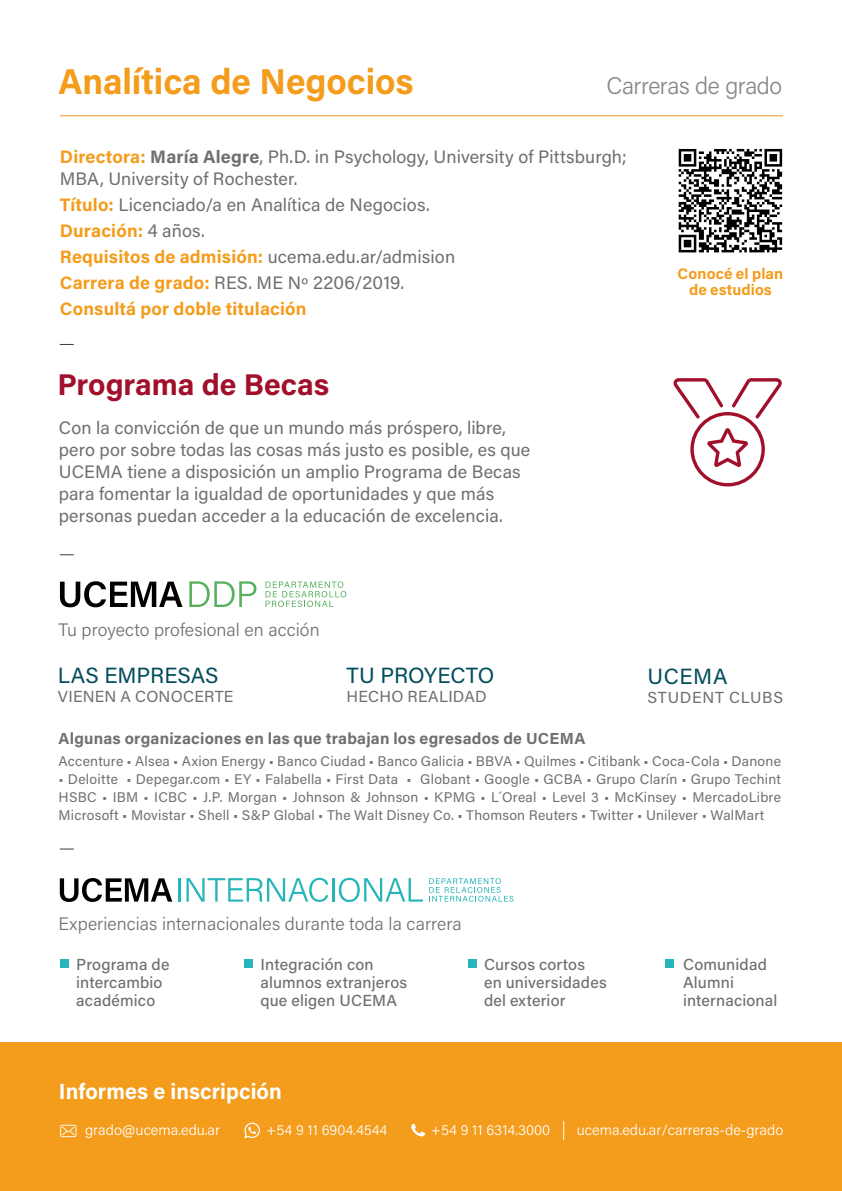
<style>
.page{position:relative;width:842px;height:1191px;background:#fff}
.page>*{position:absolute;margin:0;border:0;box-sizing:border-box;transform-origin:0 0}
.t1{font:700 36px "Acumin Pro";color:#f49c1b}
.t2{font:700 30px "Acumin Pro";letter-spacing:-.005em;color:#a10f2b}
.t3{font:300 24px "Acumin Pro";letter-spacing:-.02em;color:#878787}
.t4{font:22px "Acumin Pro";color:#024d5c}
.t5{font:700 22px "Acumin Pro";letter-spacing:.005em;color:#fff}
.t6{font:18px/22px "Acumin Pro";letter-spacing:.005em;color:#706f6f}
.t7{font:300 18px "Acumin Pro";letter-spacing:.005em;color:#706f6f}
.t8{font:500 16px/18px "Acumin Pro";letter-spacing:.01em;color:#706f6f}
.t9{font:700 16px "Acumin Pro";letter-spacing:.015em;color:#717070}
.t10{font:16px "Acumin Pro";letter-spacing:.015em;color:#706f6f}
.t11{font:16px "Acumin Pro";letter-spacing:.045em;color:#706f6f}
.t12{font:700 15.2px/16.4px "Acumin Pro";letter-spacing:.005em;color:#f49c1b;text-align:center}
.t13{font:300 14.8px "Acumin Pro";color:#fff}
.t14{font:14px/18px "Acumin Pro";letter-spacing:.015em;color:#727070;text-align:justify}
.s1{font-weight:700;color:#f49c1b}
.s2{font-weight:700}
</style>
<div class="page">
<svg style="left:60px;top:848px;width:14px;height:1px"></svg>
<svg style="left:60px;top:554px;width:14px;height:1px"></svg>
<svg style="left:60px;top:344px;width:14px;height:1px"></svg>
<hr style="left:60px;top:115px;width:723px;height:1px;background:#f49c1b">
<svg style="left:60px;top:581px;width:122px;height:26px"></svg>
<svg style="left:266px;top:581px;width:80px;height:26px"></svg>
<svg style="left:189px;top:581px;width:67px;height:26px"></svg>
<svg style="left:673px;top:378px;width:109px;height:108px"></svg>
<div style="left:60px;top:959px;width:9px;height:9px;background:#26b5b9"></div>
<div style="left:468px;top:959px;width:9px;height:9px;background:#26b5b9"></div>
<div style="left:244px;top:959px;width:9px;height:9px;background:#26b5b9"></div>
<div style="left:665px;top:959px;width:9px;height:9px;background:#26b5b9"></div>
<svg style="left:60px;top:878px;width:112px;height:24px"></svg>
<svg style="left:429px;top:878px;width:84px;height:23px"></svg>
<hr style="left:179px;top:878px;width:2px;height:23px;background:#26b5b9">
<svg style="left:186px;top:877px;width:142px;height:25px"></svg>
<hr style="left:332px;top:878px;width:3px;height:23px;background:#26b5b9">
<svg style="left:339px;top:877px;width:84px;height:25px"></svg>
<svg style="left:679px;top:149px;width:103px;height:33px"></svg>
<div style="left:0;top:1042px;width:842px;height:149px;background:#f49c1b"></div>
<svg style="left:244px;top:1122px;width:16px;height:16px"></svg>
<svg style="left:411px;top:1123px;width:14px;height:14px"></svg>
<svg style="left:60px;top:1124px;width:16px;height:13px"></svg>
<svg style="left:563px;top:1121px;width:1px;height:19px"></svg>
<h1 class="t1" style="left:58px;top:56px;width:357px">Analítica de Negocios</h1>
<h3 class="t3" style="left:606px;top:69px;width:177px">Carreras de grado</h3>
<p class="t6" style="left:60px;top:145px;width:568px"><span class="s1">Directora:</span> <span class="s2">María Alegre</span>, Ph.D. in Psychology, University of Pittsburgh;<br>MBA, University of Rochester.</p>
<p class="t6" style="left:60px;top:191px;width:397px;line-height:26px"><span class="s1">Título:</span> Licenciado/a en Analítica de Negocios.<br><span class="s1">Duración:</span> 4 años.<br><span class="s1">Requisitos de admisión:</span> ucema.edu.ar/admision <span class="s1">Carrera de grado:</span> RES. ME Nº 2206/2019.<br><span class="s1">Consultá por doble titulación</span></p>
<h2 class="t2" style="left:57px;top:363px;width:273px">Programa de Becas</h2>
<p class="t6" style="left:59px;top:415px;width:473px">Con la convicción de que un mundo más próspero, libre, pero por sobre todas las cosas más justo es posible, es que UCEMA tiene a disposición un amplio Programa de Becas para fomentar la igualdad de oportunidades y que más personas puedan acceder a la educación de excelencia.</p>
<p class="t7" style="left:58px;top:617px;width:263px">Tu proyecto profesional en acción</p>
<p class="t12" style="left:677px;top:264px;width:107px">Conocé el plan de estudios</p>
<p class="t4" style="left:58px;top:660px;width:162px">LAS EMPRESAS</p>
<p class="t10" style="left:58px;top:685px;width:177px">VIENEN A CONOCERTE</p>
<p class="t4" style="left:347px;top:660px;width:149px">TU PROYECTO</p>
<p class="t10" style="left:347px;top:685px;width:142px">HECHO REALIDAD</p>
<p class="t9" style="left:59px;top:727px;width:528px">Algunas organizaciones en las que trabajan los egresados de UCEMA</p>
<p class="t14" style="left:59px;top:751px;width:724px">Accenture • Alsea • Axion Energy • Banco Ciudad • Banco Galicia • BBVA • Quilmes • Citibank • Coca-Cola • Danone</p>
<p class="t14" style="left:59px;top:769px;width:724px">• Deloitte • Depegar.com • EY • Falabella • First Data • Globant • Google • GCBA • Grupo Clarín • Grupo Techint HSBC • IBM • ICBC • J.P. Morgan • Johnson &amp; Johnson • KPMG • L´Oreal • Level 3 • McKinsey • MercadoLibre Microsoft • Movistar • Shell • S&amp;P Global • The Walt Disney Co. • Thomson Reuters • Twitter • Unilever • WalMart</p>
<p class="t4" style="left:647px;top:660px;width:82px">UCEMA</p>
<p class="t11" style="left:647px;top:686px;width:137px">STUDENT CLUBS</p>
<p class="t7" style="left:58px;top:911px;width:405px">Experiencias internacionales durante toda la carrera</p>
<p class="t8" style="left:76px;top:955px;width:95px">Programa de intercambio académico</p>
<p class="t8" style="left:484px;top:955px;width:124px">Cursos cortos en universidades del exterior</p>
<p class="t8" style="left:260px;top:955px;width:148px">Integración con alumnos extranjeros que eligen UCEMA</p>
<p class="t8" style="left:683px;top:955px;width:96px">Comunidad<br>Alumni internacional</p>
<p class="t5" style="left:59px;top:1075px;width:224px">Informes e inscripción</p>
<p class="t13" style="left:85px;top:1119px;width:137px">grado@ucema.edu.ar</p>
<p class="t13" style="left:266px;top:1119px;width:122px">+54 9 11 6904.4544</p>
<p class="t13" style="left:431px;top:1119px;width:121px">+54 9 11 6314.3000</p>
<p class="t13" style="left:577px;top:1119px;width:208px">ucema.edu.ar/carreras-de-grado</p>
</div>
